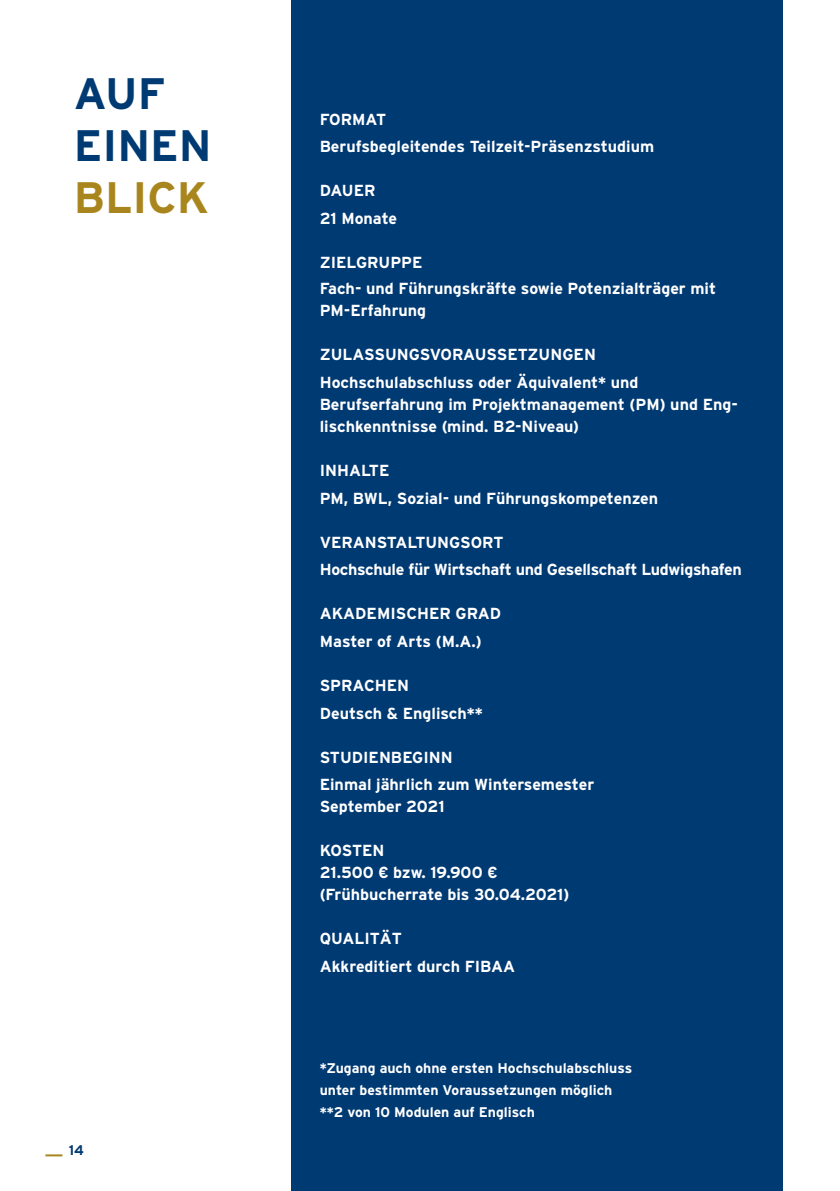
<style>
.page{position:relative;width:840px;height:1191px;background:#fff}
.page>*{position:absolute;margin:0;border:0;box-sizing:border-box;transform-origin:0 0}
.t1{font:700 44px/52px "Interstate";color:#003a73}
.t2{font:700 44px "Interstate";color:#a9861d}
.t3{font:700 16px/27.6px "Interstate";color:#fff}
.t4{font:700 16px/27.6px "Interstate";letter-spacing:-.02em;color:#fff}
.t5{font:700 14px/22px "Interstate";color:#fff}
.t6{font:700 14px "Interstate";color:#003a73}
</style>
<div class="page">
<svg style="left:45px;top:1154px;width:17px;height:2px"></svg>
<div style="left:291px;top:0;width:491px;height:1191px;background:#003a73"></div>
<h1 class="t1" style="left:74px;top:67px;width:139px">AUF<br>EINEN</h1>
<h1 class="t2" style="left:74px;top:173px;width:136px">BLICK</h1>
<p class="t6" style="left:69px;top:1142px;width:17px">14</p>
<p class="t3" style="left:319px;top:105px;width:336px">FORMAT<br>Berufsbegleitendes Teilzeit-Präsenzstudium</p>
<p class="t3" style="left:319px;top:177px;width:79px">DAUER<br>21 Monate</p>
<p class="t3" style="left:319px;top:249px;width:398px;line-height:26px">ZIELGRUPPE<br>Fach- und Führungskräfte sowie Potenzialträger mit</p>
<p class="t3" style="left:319px;top:296px;width:108px">PM-Erfahrung</p>
<p class="t3" style="left:319px;top:340px;width:320px">ZULASSUNGSVORAUSSETZUNGEN<br>Hochschulabschluss oder Äquivalent* und</p>
<p class="t3" style="left:319px;top:393px;width:419px;line-height:22px">Berufserfahrung im Projektmanagement (PM) und Eng&shy;lischkenntnisse (mind. B2-Niveau)</p>
<p class="t3" style="left:319px;top:456px;width:340px">INHALTE<br>PM, BWL, Sozial- und Führungskompetenzen</p>
<p class="t4" style="left:319px;top:528px;width:423px">VERANSTALTUNGSORT<br>Hochschule für Wirtschaft und Gesellschaft Ludwigshafen</p>
<p class="t3" style="left:319px;top:599px;width:183px">AKADEMISCHER GRAD<br>Master of Arts (M.A.)</p>
<p class="t3" style="left:319px;top:671px;width:165px">SPRACHEN<br>Deutsch &amp; Englisch**</p>
<p class="t3" style="left:319px;top:743px;width:276px">STUDIENBEGINN<br>Einmal jährlich zum Wintersemester</p>
<p class="t3" style="left:319px;top:792px;width:126px">September 2021</p>
<p class="t3" style="left:319px;top:839px;width:251px;line-height:22px">KOSTEN<br>21.500 € bzw. 19.900 € (Frühbucherrate bis 30.04.2021)</p>
<p class="t3" style="left:319px;top:924px;width:197px">QUALITÄT<br>Akkreditiert durch FIBAA</p>
<p class="t5" style="left:319px;top:1057px;width:314px">*Zugang auch ohne ersten Hochschulabschluss unter bestimmten Voraussetzungen möglich **2 von 10 Modulen auf Englisch</p>
</div>
